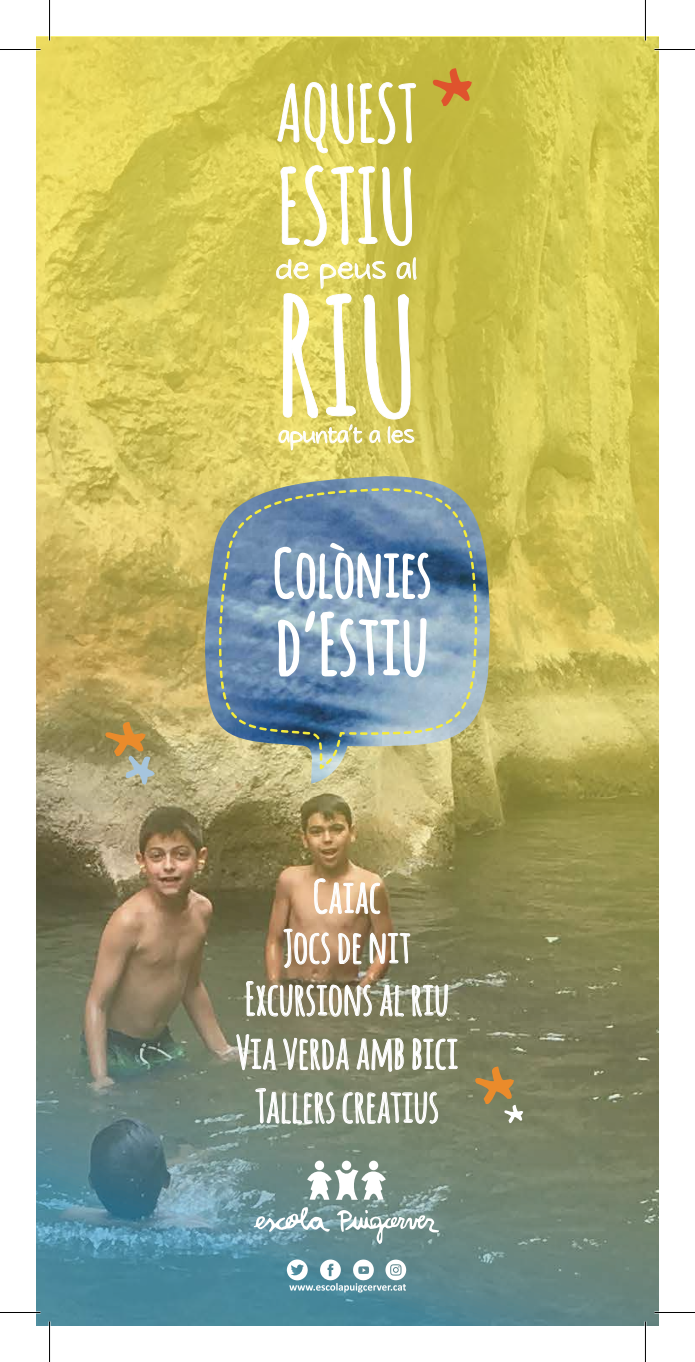
<style>
.page{position:relative;width:695px;height:1362px;background:#fff}
.page>*{position:absolute;margin:0;border:0;box-sizing:border-box;transform-origin:0 0}
.t1{font:700 161.1px "Amatic";color:#fff}
.t2{font:700 101.55px "Amatic";letter-spacing:.02em;color:#fff}
.t3{font:700 82.95px "Amatic";letter-spacing:.02em;color:#fff}
.t4{font:700 77.4px "Amatic";letter-spacing:.02em;color:#fff}
.t5{font:700 65.25px "Amatic";letter-spacing:.02em;color:#fff}
.t6{font:700 44.85px/53.6px "Amatic";letter-spacing:.02em;color:#fff;text-align:center}
.t7{font:28.8px "Tidy Hand";letter-spacing:.02em;color:#fff}
.t8{font:21.75px "Tidy Hand";color:#fff}
</style>
<div class="page">
<img style="left:37px;top:37px;width:621px;height:1288px">
<svg style="left:246px;top:981px;width:125px;height:36px;background:#9d9780"></svg>
<svg style="left:379px;top:985px;width:24px;height:31px"></svg>
<svg style="left:412px;top:984px;width:36px;height:32px"></svg>
<svg style="left:283px;top:929px;width:47px;height:39px;background:#bda184"></svg>
<svg style="left:338px;top:933px;width:23px;height:31px"></svg>
<svg style="left:369px;top:933px;width:41px;height:31px"></svg>
<svg style="left:236px;top:1034px;width:39px;height:36px"></svg>
<svg style="left:283px;top:1038px;width:65px;height:32px;background:#a2a490"></svg>
<svg style="left:356px;top:1038px;width:47px;height:34px;background:#a0a28d"></svg>
<svg style="left:412px;top:1038px;width:45px;height:32px"></svg>
<svg style="left:255px;top:1088px;width:79px;height:36px;background:#99a292"></svg>
<svg style="left:342px;top:1091px;width:96px;height:33px;background:#9ba28f"></svg>
<svg style="left:277px;top:82px;width:77px;height:71px;background:#d7ce67"></svg>
<svg style="left:360px;top:82px;width:56px;height:62px;background:#ccc35b"></svg>
<svg style="left:280px;top:165px;width:132px;height:81px;background:#dad066"></svg>
<svg style="left:276px;top:257px;width:140px;height:193px;background:#dbd06a"></svg>
<svg style="left:432px;top:68px;width:39px;height:38px"></svg>
<svg style="left:475px;top:1066px;width:48px;height:57px;background:#99895c"></svg>
<svg style="left:105px;top:722px;width:50px;height:63px;background:#ae9969"></svg>
<img style="left:205px;top:476px;width:285px;height:307px">
<svg style="left:319px;top:761px;width:25px;height:8px"></svg>
<svg style="left:219px;top:488px;width:258px;height:273px;background:#7d96a4"></svg>
<svg style="left:274px;top:542px;width:157px;height:58px;background:#839eba"></svg>
<svg style="left:277px;top:610px;width:150px;height:68px;background:#9cb5c9"></svg>
<div style="left:314px;top:1161px;width:10px;height:9px;background:#fff;border-radius:50%"></div>
<div style="left:341px;top:1161px;width:10px;height:9px;background:#fff;border-radius:50%"></div>
<div style="left:369px;top:1161px;width:9px;height:9px;background:#fff;border-radius:50%"></div>
<svg style="left:307px;top:1169px;width:78px;height:31px"></svg>
<svg style="left:254px;top:1206px;width:185px;height:38px;background:#88a5a7"></svg>
<svg style="left:287px;top:1259px;width:119px;height:33px"></svg>
<svg style="left:314px;top:878px;width:66px;height:36px;background:#ddbd9b"></svg>
<hr style="left:0;top:1311px;width:40px;height:2px;background:#fff">
<hr style="left:654px;top:1311px;width:40px;height:2px;background:#fff">
<hr style="left:644px;top:0;width:2px;height:41px;background:#fff">
<hr style="left:644px;top:1321px;width:2px;height:41px;background:#fff">
<hr style="left:0;top:49px;width:40px;height:1px;background:#000">
<hr style="left:654px;top:49px;width:40px;height:1px;background:#000">
<hr style="left:0;top:1312px;width:40px;height:1px;background:#000">
<hr style="left:654px;top:1312px;width:40px;height:1px;background:#000">
<hr style="left:49px;top:0;width:1px;height:41px;background:#000">
<hr style="left:49px;top:1321px;width:1px;height:41px;background:#000">
<hr style="left:645px;top:0;width:1px;height:41px;background:#000">
<hr style="left:645px;top:1321px;width:1px;height:41px;background:#000">
<h3 class="t4" style="left:276px;top:58px;width:141px">AQUEST</h3>
<h2 class="t2" style="left:278px;top:134px;width:139px">ESTIU</h2>
<p class="t7" style="left:276px;top:253px;width:143px">de peus al</p>
<h1 class="t1" style="left:277px;top:242px;width:140px">RIU</h1>
<p class="t8" style="left:278px;top:423px;width:138px">apunta’t a les</p>
<h3 class="t5" style="left:273px;top:527px;width:159px">Colònies</h3>
<h3 class="t3" style="left:276px;top:585px;width:153px">d’Estiu</h3>
<p class="t6" style="left:313px;top:868px;width:69px">Caiac</p>
<p class="t6" style="left:283px;top:918px;width:128px">Jocs de nit</p>
<p class="t6" style="left:245px;top:970px;width:205px">Excursions al riu</p>
<p class="t6" style="left:236px;top:1024px;width:223px">Via verda amb bici<br>Tallers creatius</p>
</div>
